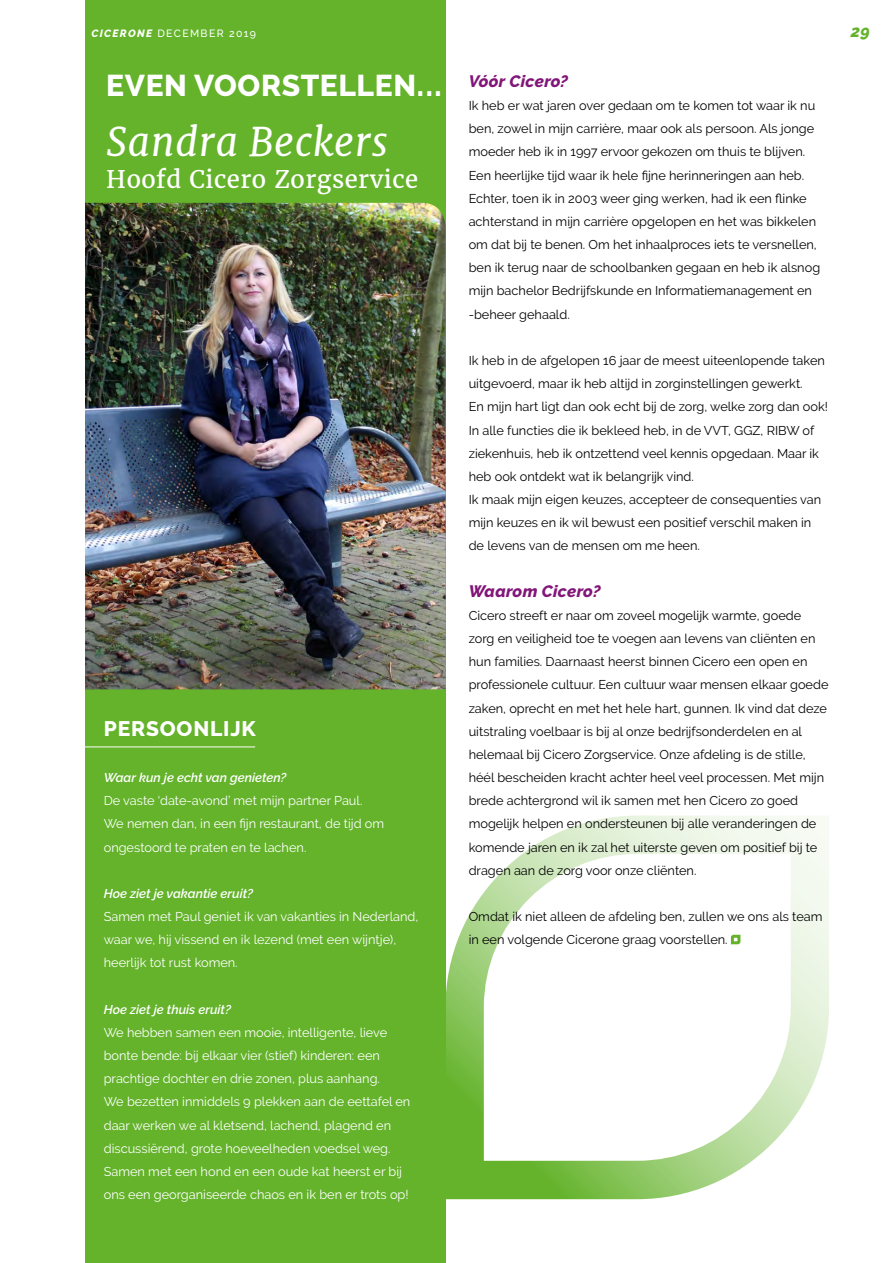
<style>
.page{position:relative;width:893px;height:1263px;background:#fff}
.page>*{position:absolute;margin:0;border:0;box-sizing:border-box;transform-origin:0 0}
.t1{font:italic 39px "Merriweather";letter-spacing:.02em;color:#fff}
.t2{font:800 30px "Raleway";letter-spacing:.02em;color:#fff}
.t3{font:24px "Merriweather";letter-spacing:.02em;color:#fff}
.t4{font:800 21px "Raleway";letter-spacing:.04em;color:#fff}
.t5{font:italic 800 16.5px "Raleway";letter-spacing:.02em;color:#821678}
.t6{font:italic 800 16.5px "Raleway";color:#64b32b}
.t7{font:12.75px/23.1px "Raleway";color:#000}
.t8{font:12.75px/23.1px "Raleway";color:#fff}
.t9{font:italic 600 12.75px "Raleway";color:#fff}
.t10{font:500 10.5px "Raleway";letter-spacing:.13em;color:#fff}
.s1{font-weight:800;font-style:italic}
</style>
<div class="page">
<svg style="left:446px;top:815px;width:383px;height:384px"></svg>
<div style="left:85px;top:0;width:361px;height:1263px;background:#64b32b"></div>
<hr style="left:75px;top:746px;width:180px;height:1px;background:#fff">
<img style="left:85px;top:203px;width:361px;height:486px">
<svg style="left:729px;top:933px;width:13px;height:13px"></svg>
<p class="t10" style="left:91px;top:27px;width:166px"><span class="s1">CICERONE</span> DECEMBER 2019</p>
<h2 class="t2" style="left:106px;top:68px;width:40px">EVEN</h2>
<h2 class="t2" style="left:194px;top:68px;width:23px">VOOR</h2>
<h2 class="t2" style="left:282px;top:68px;width:162px">STELLEN ...</h2>
<h1 class="t1" style="left:106px;top:116px;width:283px">Sandra Beckers</h1>
<h3 class="t3" style="left:106px;top:163px;width:313px">Hoofd Cicero Zorgservice</h3>
<h3 class="t4" style="left:104px;top:716px;width:154px">PERSOONLIJK</h3>
<p class="t9" style="left:104px;top:770px;width:184px">Waar kun je echt van genieten?</p>
<p class="t8" style="left:104px;top:789px;width:282px">De vaste ‘date-avond’ met mijn partner Paul.<br>We nemen dan, in een fijn restaurant, de tijd om ongestoord te praten en te lachen.</p>
<p class="t9" style="left:104px;top:886px;width:151px">Hoe ziet je vakantie eruit?</p>
<p class="t8" style="left:104px;top:905px;width:316px">Samen met Paul geniet ik van vakanties in Nederland, waar we, hij vissend en ik lezend (met een wijntje), heerlijk tot rust komen.</p>
<p class="t9" style="left:104px;top:1002px;width:129px">Hoe ziet je thuis eruit?</p>
<p class="t8" style="left:104px;top:1021px;width:308px">We hebben samen een mooie, intelligente, lieve bonte bende: bij elkaar vier (stief) kinderen: een prachtige dochter en drie zonen, plus aanhang.<br>We bezetten inmiddels 9 plekken aan de eettafel en daar werken we al kletsend, lachend, plagend en discussiërend, grote hoeveelheden voedsel weg.<br>Samen met een hond en een oude kat heerst er bij ons een georganiseerde chaos en ik ben er trots op!</p>
<p class="t5" style="left:469px;top:72px;width:101px">Vóór Cicero?</p>
<p class="t7" style="left:469px;top:94px;width:353px">Ik heb er wat jaren over gedaan om te komen tot waar ik nu ben, zowel in mijn carrière, maar ook als persoon. Als jonge moeder heb ik in 1997 ervoor gekozen om thuis te blijven.<br>Een heerlijke tijd waar ik hele fijne herinneringen aan heb.<br>Echter, toen ik in 2003 weer ging werken, had ik een flinke achterstand in mijn carrière opgelopen en het was bikkelen om dat bij te benen. Om het inhaalproces iets te versnellen, ben ik terug naar de schoolbanken gegaan en heb ik alsnog mijn bachelor Bedrijfskunde en Informatiemanagement en -beheer gehaald.</p>
<p class="t7" style="left:469px;top:349px;width:361px">Ik heb in de afgelopen 16 jaar de meest uiteenlopende taken uitgevoerd, maar ik heb altijd in zorginstellingen gewerkt.<br>En mijn hart ligt dan ook echt bij de zorg, welke zorg dan ook!<br>In alle functies die ik bekleed heb, in de VVT, GGZ, RIBW of ziekenhuis, heb ik ontzettend veel kennis opgedaan. Maar ik heb ook ontdekt wat ik belangrijk vind.<br>Ik maak mijn eigen keuzes, accepteer de consequenties van mijn keuzes en ik wil bewust een positief verschil maken in de levens van de mensen om me heen.</p>
<p class="t5" style="left:469px;top:581px;width:133px">Waarom Cicero?</p>
<p class="t7" style="left:469px;top:604px;width:361px">Cicero streeft er naar om zoveel mogelijk warmte, goede zorg en veiligheid toe te voegen aan levens van cliënten en hun families. Daarnaast heerst binnen Cicero een open en professionele cultuur. Een cultuur waar mensen elkaar goede zaken, oprecht en met het hele hart, gunnen. Ik vind dat deze uitstraling voelbaar is bij al onze bedrijfsonderdelen en al helemaal bij Cicero Zorgservice. Onze afdeling is de stille, héél bescheiden kracht achter heel veel processen. Met mijn brede achtergrond wil ik samen met hen Cicero zo goed mogelijk helpen en ondersteunen bij alle veranderingen de komende jaren en ik zal het uiterste geven om positief bij te dragen aan de zorg voor onze cliënten.</p>
<p class="t7" style="left:469px;top:905px;width:355px">Omdat ik niet alleen de afdeling ben, zullen we ons als team in een volgende Cicerone graag voorstellen.</p>
<p class="t6" style="left:851px;top:21px;width:21px">29</p>
</div>
